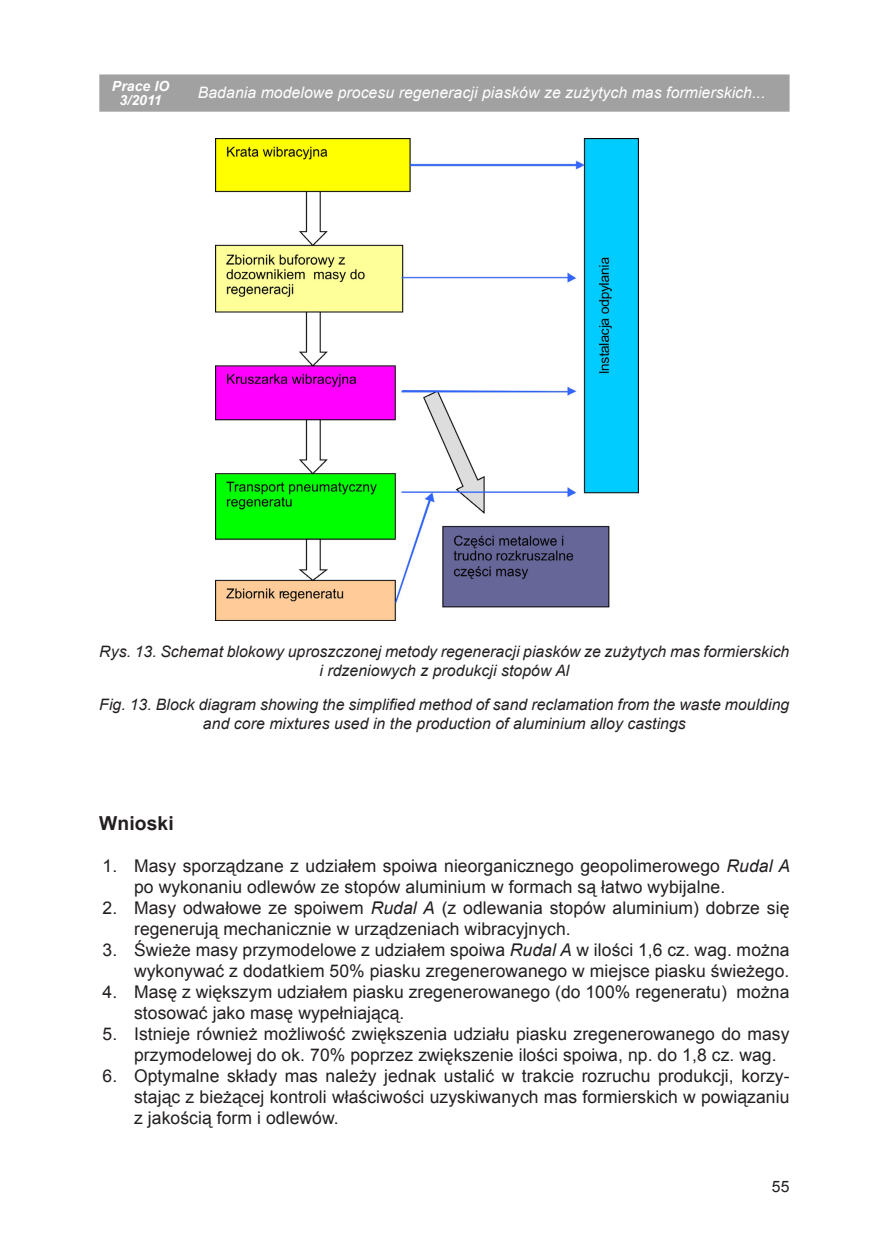
<style>
.page{position:relative;width:874px;height:1241px;background:#fff}
.page>*{position:absolute;margin:0;border:0;box-sizing:border-box;transform-origin:0 0}
.t1{font:700 19.25px "Arial";letter-spacing:.005em;color:#231f20}
.t2{font:17.5px/21px "Arial";letter-spacing:.005em;color:#231f20}
.t3{font:italic 15.75px/18.9px "Arial";letter-spacing:.005em;color:#231f20;text-align:center}
.t4{font:italic 15.75px "Arial";letter-spacing:.005em;color:#fff}
.t5{font:15.75px "Arial";color:#231f20}
.t6{font:italic 700 14px/14px "Arial";letter-spacing:.005em;color:#fff;text-align:center}
.s1{font-style:italic}
</style>
<div class="page">
<div style="left:99px;top:74px;width:690px;height:38px;background:#a1a1a1;border:2px solid #808080"></div>
<img style="left:215px;top:139px;width:423px;height:481px">
<p class="t6" style="left:112px;top:79px;width:59px">Prace IO<br>3/2011</p>
<p class="t4" style="left:198px;top:82px;width:568px">Badania modelowe procesu regeneracji piasków ze zużytych mas formierskich...</p>
<p class="t3" style="left:99px;top:642px;width:691px">Rys. 13. Schemat blokowy uproszczonej metody regeneracji piasków ze zużytych mas formierskich i rdzeniowych z produkcji stopów Al</p>
<p class="t3" style="left:99px;top:695px;width:691px">Fig. 13. Block diagram showing the simplified method of sand reclamation from the waste moulding and core mixtures used in the production of aluminium alloy castings</p>
<p class="t1" style="left:99px;top:810px;width:76px">Wnioski</p>
<p class="t2" style="left:134px;top:855px;width:657px;text-indent:-32px">1. Masy sporządzane z udziałem spoiwa nieorganicznego geopolimerowego <span class="s1">Rudal A </span>po wykonaniu odlewów ze stopów aluminium w formach są łatwo wybijalne.</p>
<p class="t2" style="left:134px;top:897px;width:656px;text-indent:-32px">2. Masy odwałowe ze spoiwem <span class="s1">Rudal A</span> (z odlewania stopów aluminium) dobrze się regenerują mechanicznie w urządzeniach wibracyjnych.</p>
<p class="t2" style="left:102px;top:939px;width:688px;text-align:right">3. Świeże masy przymodelowe z udziałem spoiwa <span class="s1">Rudal A</span> w ilości 1,6 cz. wag. można wykonywać z dodatkiem 50% piasku zregenerowanego w miejsce piasku świeżego.</p>
<p class="t2" style="left:134px;top:981px;width:656px;text-indent:-32px">4. Masę z większym udziałem piasku zregenerowanego (do 100% regeneratu) można stosować jako masę wypełniającą.</p>
<p class="t2" style="left:134px;top:1023px;width:656px;text-indent:-32px">5. Istnieje również możliwość zwiększenia udziału piasku zregenerowanego do masy przymodelowej do ok. 70% poprzez zwiększenie ilości spoiwa, np. do 1,8 cz. wag.</p>
<p class="t2" style="left:134px;top:1065px;width:656px;text-align:justify;text-indent:-32px">6. Optymalne składy mas należy jednak ustalić w trakcie rozruchu produkcji, korzy&shy;stając z bieżącej kontroli właściwości uzyskiwanych mas formierskich w powiązaniu z jakością form i odlewów.</p>
<p class="t5" style="left:771px;top:1175px;width:19px">55</p>
</div>
